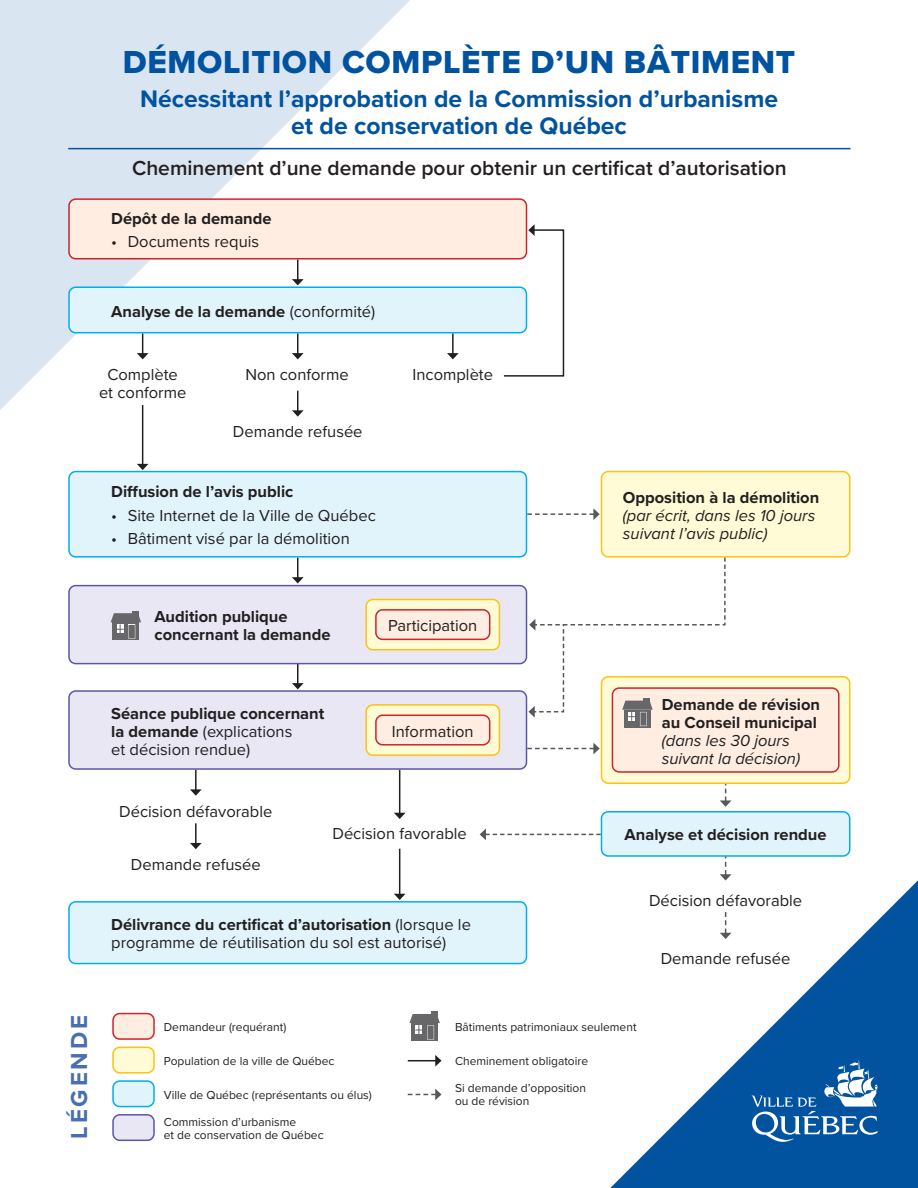
<style>
.page{position:relative;width:918px;height:1188px;background:#fff}
.page>*{position:absolute;margin:0;border:0;box-sizing:border-box;transform-origin:0 0}
.t1{font:33px "Proxima Nova Extrabld";letter-spacing:.02em;color:#0153a0}
.t2{font:700 24.75px/27px "Proxima Nova";color:#0153a0;text-align:center}
.t3{font:700 24px "Proxima Nova";letter-spacing:.12em;color:#4a6eb2}
.t4{font:600 21px "Proxima Nova";color:#231f20}
.t5{font:16.5px/18px "Proxima Nova";color:#231f20;text-align:center}
.t6{font:700 16.5px/18px "Proxima Nova";color:#231f20}
.t7{font:italic 16.5px/18px "Proxima Nova";color:#231f20}
.t8{font:12px/13.5px "Proxima Nova";color:#231f20}
.s1{font-weight:400}
.s2{font-weight:700}
</style>
<div class="page">
<svg style="left:0;top:0;width:424px;height:424px;fill:#d9e5f0"></svg>
<svg style="left:610px;top:880px;width:308px;height:308px"></svg>
<svg style="left:752px;top:1060px;width:126px;height:82px;background:#3576b3"></svg>
<svg style="left:502px;top:224px;width:63px;height:153px"></svg>
<svg style="left:137px;top:333px;width:12px;height:26px"></svg>
<svg style="left:292px;top:333px;width:12px;height:26px"></svg>
<hr style="left:452px;top:333px;width:2px;height:21px;background:#231f20">
<svg style="left:447px;top:353px;width:12px;height:6px"></svg>
<svg style="left:292px;top:391px;width:12px;height:26px"></svg>
<hr style="left:142px;top:405px;width:1px;height:60px;background:#231f20">
<svg style="left:137px;top:464px;width:12px;height:6px"></svg>
<svg style="left:292px;top:558px;width:12px;height:25px"></svg>
<svg style="left:292px;top:664px;width:12px;height:25px"></svg>
<hr style="left:399px;top:770px;width:1px;height:43px;background:#231f20">
<svg style="left:394px;top:813px;width:11px;height:6px"></svg>
<hr style="left:195px;top:770px;width:2px;height:20px;background:#231f20">
<svg style="left:190px;top:789px;width:12px;height:7px"></svg>
<hr style="left:399px;top:849px;width:1px;height:45px;background:#231f20">
<svg style="left:394px;top:894px;width:11px;height:6px"></svg>
<hr style="left:195px;top:823px;width:2px;height:21px;background:#231f20">
<svg style="left:190px;top:843px;width:12px;height:6px"></svg>
<svg style="left:527px;top:508px;width:73px;height:12px"></svg>
<svg style="left:527px;top:743px;width:73px;height:11px"></svg>
<svg style="left:480px;top:829px;width:121px;height:11px"></svg>
<svg style="left:292px;top:260px;width:12px;height:25px"></svg>
<svg style="left:720px;top:857px;width:11px;height:24px"></svg>
<svg style="left:720px;top:912px;width:11px;height:27px"></svg>
<svg style="left:720px;top:784px;width:11px;height:23px"></svg>
<div style="left:69px;top:199px;width:457px;height:60px;background:#feede0;border-radius:7px"></div>
<div style="left:68px;top:198px;width:459px;height:62px;border:2px solid #d1232a;border-radius:7px"></div>
<div style="left:69px;top:287px;width:457px;height:46px;background:#e1f4fc;border-radius:7px"></div>
<div style="left:68px;top:287px;width:459px;height:46px;border:2px solid #00aeef;border-radius:7px"></div>
<div style="left:69px;top:472px;width:457px;height:85px;background:#e1f4fc;border-radius:7px"></div>
<div style="left:68px;top:471px;width:459px;height:87px;border:2px solid #00aeef;border-radius:7px"></div>
<div style="left:602px;top:472px;width:248px;height:85px;background:#fffbd6;border-radius:7px"></div>
<div style="left:601px;top:471px;width:249px;height:87px;border:2px solid #fec210;border-radius:7px"></div>
<div style="left:69px;top:586px;width:457px;height:78px;background:#e8e7f3;border-radius:7px"></div>
<div style="left:68px;top:585px;width:459px;height:79px;border:2px solid #5a57a5;border-radius:7px"></div>
<div style="left:69px;top:691px;width:457px;height:78px;background:#e8e7f3;border-radius:7px"></div>
<div style="left:68px;top:690px;width:459px;height:80px;border:2px solid #5a57a5;border-radius:7px"></div>
<div style="left:602px;top:677px;width:248px;height:106px;background:#fffbd6;border-radius:7px"></div>
<div style="left:612px;top:688px;width:227px;height:84px;background:#feede0;border-radius:7px"></div>
<div style="left:612px;top:687px;width:228px;height:86px;border:2px solid #d1232a;border-radius:7px"></div>
<svg style="left:624px;top:726px;width:27px;height:1px"></svg>
<svg style="left:528px;top:551px;width:198px;height:175px"></svg>
<div style="left:601px;top:676px;width:249px;height:108px;border:2px solid #fec210;border-radius:7px"></div>
<div style="left:602px;top:812px;width:248px;height:44px;background:#e1f4fc;border-radius:7px"></div>
<div style="left:601px;top:811px;width:249px;height:46px;border:2px solid #00aeef;border-radius:7px"></div>
<div style="left:69px;top:902px;width:457px;height:62px;background:#e1f4fc;border-radius:7px"></div>
<div style="left:68px;top:901px;width:459px;height:63px;border:2px solid #00aeef;border-radius:7px"></div>
<div style="left:366px;top:599px;width:133px;height:51px;background:#fffbd6;border-radius:7px"></div>
<div style="left:376px;top:610px;width:114px;height:29px;background:#feede0;border-radius:7px"></div>
<div style="left:375px;top:609px;width:115px;height:31px;border:2px solid #d1232a;border-radius:7px"></div>
<div style="left:365px;top:599px;width:135px;height:51px;border:2px solid #fec210;border-radius:7px"></div>
<div style="left:366px;top:705px;width:133px;height:50px;background:#fffbd6;border-radius:7px"></div>
<div style="left:376px;top:715px;width:114px;height:30px;background:#feede0;border-radius:7px"></div>
<div style="left:375px;top:715px;width:115px;height:31px;border:2px solid #d1232a;border-radius:7px"></div>
<div style="left:365px;top:704px;width:135px;height:52px;border:2px solid #fec210;border-radius:7px"></div>
<div style="left:113px;top:1014px;width:41px;height:25px;background:#feede0;border-radius:7px"></div>
<div style="left:112px;top:1013px;width:43px;height:27px;border:2px solid #d1232a;border-radius:7px"></div>
<div style="left:411px;top:1024px;width:27px;height:17px;background:#67676a"></div>
<svg style="left:409px;top:1012px;width:31px;height:28px"></svg>
<div style="left:113px;top:1047px;width:41px;height:26px;background:#fffbd6;border-radius:7px"></div>
<div style="left:112px;top:1047px;width:43px;height:27px;border:2px solid #fec210;border-radius:7px"></div>
<svg style="left:408px;top:1055px;width:34px;height:12px"></svg>
<div style="left:113px;top:1081px;width:41px;height:26px;background:#e1f4fc;border-radius:7px"></div>
<div style="left:112px;top:1080px;width:43px;height:27px;border:2px solid #00aeef;border-radius:7px"></div>
<svg style="left:408px;top:1089px;width:34px;height:11px"></svg>
<div style="left:113px;top:1115px;width:41px;height:25px;background:#e8e7f3;border-radius:7px"></div>
<div style="left:112px;top:1114px;width:43px;height:27px;border:2px solid #5a57a5;border-radius:7px"></div>
<div style="left:113px;top:623px;width:26px;height:17px;background:#67676a"></div>
<svg style="left:111px;top:611px;width:30px;height:28px"></svg>
<hr style="left:68px;top:148px;width:782px;height:1px;background:#0153a0">
<h1 class="t1" style="left:123px;top:38px;width:674px">DÉMOLITION COMPLÈTE D’UN BÂTIMENT</h1>
<h2 class="t2" style="left:140px;top:85px;width:640px">Nécessitant l’approbation de la Commission d’urbanisme et de conservation de Québec</h2>
<p class="t4" style="left:132px;top:152px;width:656px">Cheminement d’une demande pour obtenir un certificat d’autorisation</p>
<p class="t6" style="left:111px;top:209px;width:162px">Dépôt de la demande</p>
<p class="t5" style="left:111px;top:232px;width:149px">• Documents requis</p>
<p class="t6" style="left:111px;top:302px;width:266px">Analyse de la demande <span class="s1">(conformité)</span></p>
<p class="t5" style="left:99px;top:365px;width:89px">Complète et conforme</p>
<p class="t5" style="left:245px;top:365px;width:105px">Non conforme</p>
<p class="t5" style="left:413px;top:365px;width:82px">Incomplète</p>
<p class="t5" style="left:233px;top:422px;width:131px">Demande refusée</p>
<p class="t6" style="left:111px;top:482px;width:184px">Diffusion de l’avis public</p>
<p class="t5" style="left:111px;top:505px;width:266px">• Site Internet de la Ville de Québec</p>
<p class="t5" style="left:111px;top:529px;width:240px">• Bâtiment visé par la démolition</p>
<p class="t6" style="left:155px;top:607px;width:177px">Audition publique concernant la demande</p>
<p class="t5" style="left:388px;top:616px;width:91px">Participation</p>
<p class="t6" style="left:623px;top:488px;width:198px">Opposition à la démolition</p>
<p class="t7" style="left:623px;top:505px;width:194px">(par écrit, dans les 10 jours suivant l’avis public)</p>
<p class="t6" style="left:111px;top:704px;width:215px">Séance publique concernant la demande <span class="s1">(explications<br>et décision rendue)</span></p>
<p class="t6" style="left:662px;top:695px;width:160px">Demande de révision au Conseil municipal</p>
<p class="t5" style="left:392px;top:721px;width:83px">Information</p>
<p class="t7" style="left:662px;top:730px;width:140px">(dans les 30 jours suivant la décision)</p>
<p class="t5" style="left:119px;top:801px;width:155px">Décision défavorable</p>
<p class="t5" style="left:131px;top:855px;width:131px">Demande refusée</p>
<p class="t5" style="left:332px;top:824px;width:136px">Décision favorable</p>
<p class="t5" style="left:111px;top:915px;width:361px;text-align:left"><span class="s2">Délivrance du certificat d’autorisation</span> (lorsque le programme de réutilisation du sol est autorisé)</p>
<p class="t6" style="left:625px;top:826px;width:204px">Analyse et décision rendue</p>
<p class="t5" style="left:649px;top:891px;width:155px">Décision défavorable</p>
<p class="t5" style="left:661px;top:949px;width:131px">Demande refusée</p>
<h3 class="t3" style="left:61px;top:1139px;width:125px;rotate:-90deg">LÉGENDE</h3>
<p class="t8" style="left:164px;top:1020px;width:124px">Demandeur (requérant)</p>
<p class="t8" style="left:455px;top:1020px;width:183px">Bâtiments patrimoniaux seulement</p>
<p class="t8" style="left:164px;top:1054px;width:172px">Population de la ville de Québec</p>
<p class="t8" style="left:455px;top:1054px;width:135px">Cheminement obligatoire</p>
<p class="t8" style="left:164px;top:1087px;width:209px">Ville de Québec (représentants ou élus)</p>
<p class="t8" style="left:455px;top:1081px;width:133px">Si demande d’opposition ou de révision</p>
<p class="t8" style="left:164px;top:1114px;width:161px">Commission d’urbanisme<br>et de conservation de Québec</p>
</div>
